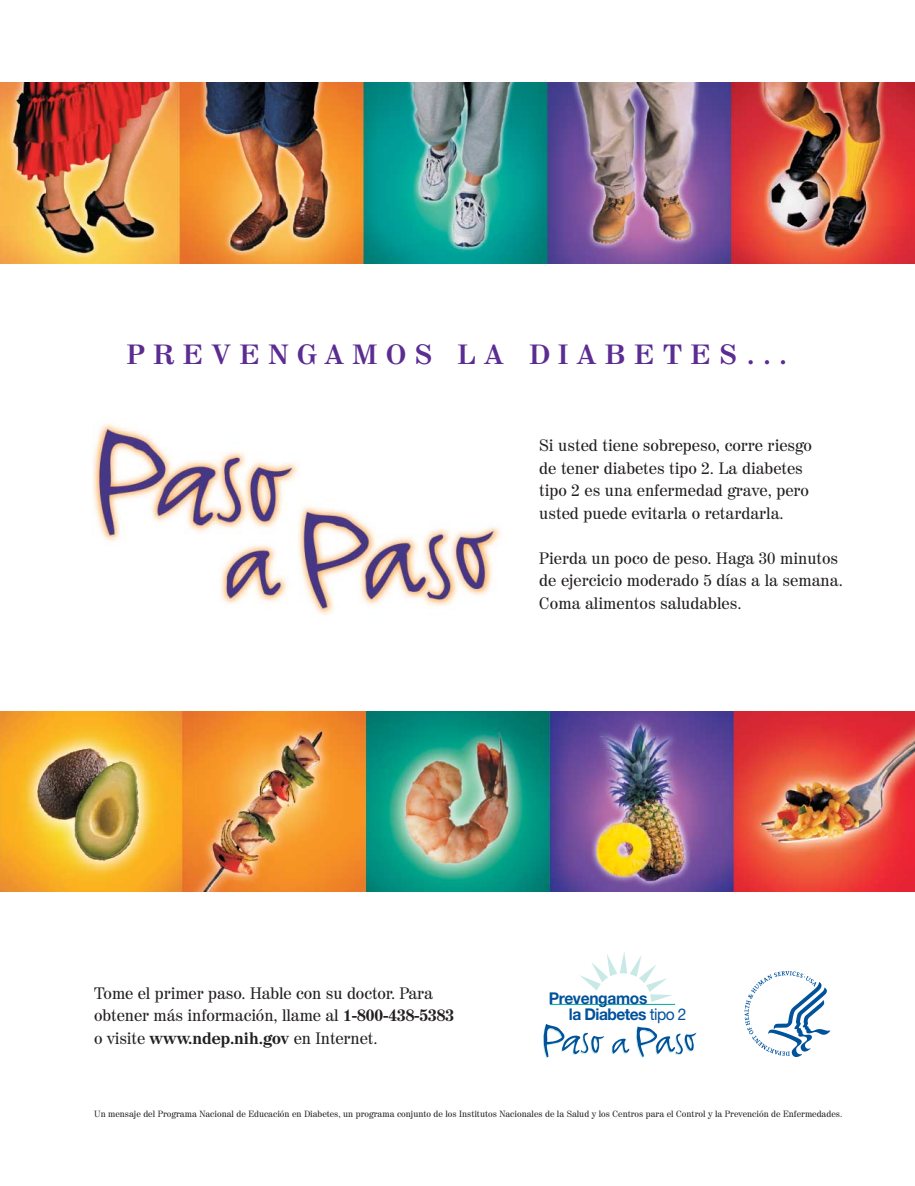
<style>
.page{position:relative;width:915px;height:1186px;background:#fff}
.page>*{position:absolute;margin:0;border:0;box-sizing:border-box;transform-origin:0 0}
.t1{font:700 27.75px "Century 725 BT";letter-spacing:.315em;color:#5b2d92}
.t2{font:16.5px/22.5px "Century 725 BT";color:#231f1f}
.t3{font:700 16.2px "Helvetica Neue";letter-spacing:-.025em;color:#00529b;scale:.96 1}
.t4{font:9px "Century 725 BT";color:#231f1f}
.s1{font-weight:700}
.s2{font-weight:400}
</style>
<div class="page">
<img style="left:0;top:82px;width:915px;height:976px">
<h1 class="t1" style="left:127px;top:344px;width:661px">PREVENGAMOS LA DIABETES...</h1>
<p class="t2" style="left:539px;top:436px;width:274px">Si usted tiene sobrepeso, corre riesgo de tener diabetes tipo 2. La diabetes tipo 2 es una enfermedad grave, pero usted puede evitarla o retardarla.</p>
<p class="t2" style="left:539px;top:548px;width:305px">Pierda un poco de peso. Haga 30 minutos de ejercicio moderado 5 días a la semana.<br>Coma alimentos saludables.</p>
<p class="t2" style="left:94px;top:983px;width:361px">Tome el primer paso. Hable con su doctor. Para obtener más información, llame al <span class="s1">1-800-438-5383 </span>o visite <span class="s1">www.ndep.nih.gov</span> en Internet.</p>
<p class="t3" style="left:549px;top:992px;width:104px">Prevengamos</p>
<p class="t3" style="left:569px;top:1008px;width:124px">la Diabetes <span class="s2">tipo 2</span></p>
<p class="t4" style="left:94px;top:1110px;width:749px">Un mensaje del Programa Nacional de Educación en Diabetes, un programa conjunto de los Institutos Nacionales de la Salud y los Centros para el Control y la Prevención de Enfermedades.</p>
</div>
